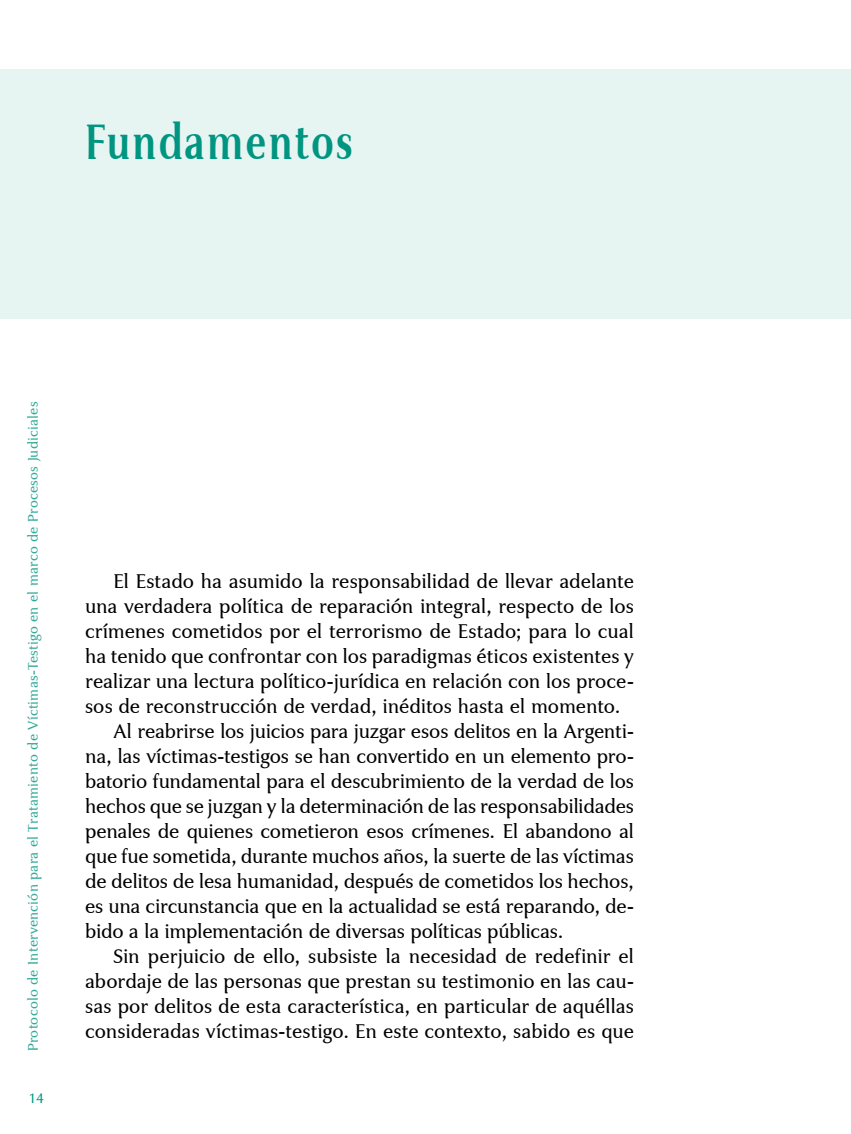
<style>
.page{position:relative;width:851px;height:1134px;background:#fff}
.page>*{position:absolute;margin:0;border:0;box-sizing:border-box;transform-origin:0 0}
.t1{font:50px "Jaguar JC Bold";letter-spacing:.05em;color:#009580;scale:.75 1}
.t2{font:20px "Jaguar JC Book";letter-spacing:-.005em;color:#000}
.t3{font:14px "Jaguar JC Book";letter-spacing:.02em;color:#3a9}
.t4{font:14px "Jaguar JC Book";color:#009580}
</style>
<div class="page">
<div style="left:0;top:70px;width:850px;height:249px;background:#e6f4f2"></div>
<h1 class="t1" style="left:85px;top:113px;width:358px">Fundamentos</h1>
<p class="t3" style="left:25px;top:1051px;width:651px;rotate:-90deg">Protocolo de Intervención para el Tratamiento de Víctimas-Testigo en el marco de Procesos Judiciales</p>
<p class="t4" style="left:28px;top:1090px;width:17px">14</p>
<p class="t2" style="left:113px;top:569px;width:522px">El Estado ha asumido la responsabilidad de llevar adelante</p>
<p class="t2" style="left:85px;top:594px;width:550px">una verdadera política de reparación integral, respecto de los</p>
<p class="t2" style="left:85px;top:619px;width:550px">crímenes cometidos por el terrorismo de Estado; para lo cual</p>
<p class="t2" style="left:85px;top:644px;width:550px">ha tenido que confrontar con los paradigmas éticos existentes y</p>
<p class="t2" style="left:85px;top:669px;width:550px">realizar una lectura político-jurídica en relación con los proce-</p>
<p class="t2" style="left:85px;top:694px;width:537px">sos de reconstrucción de verdad, inéditos hasta el momento.</p>
<p class="t2" style="left:113px;top:719px;width:522px">Al reabrirse los juicios para juzgar esos delitos en la Argenti-</p>
<p class="t2" style="left:85px;top:744px;width:550px">na, las víctimas-testigos se han convertido en un elemento pro-</p>
<p class="t2" style="left:85px;top:769px;width:550px">batorio fundamental para el descubrimiento de la verdad de los</p>
<p class="t2" style="left:85px;top:794px;width:550px">hechos que se juzgan y la determinación de las responsabilidades</p>
<p class="t2" style="left:85px;top:819px;width:550px">penales de quienes cometieron esos crímenes. El abandono al</p>
<p class="t2" style="left:85px;top:844px;width:550px">que fue sometida, durante muchos años, la suerte de las víctimas</p>
<p class="t2" style="left:85px;top:869px;width:550px">de delitos de lesa humanidad, después de cometidos los hechos,</p>
<p class="t2" style="left:85px;top:894px;width:550px">es una circunstancia que en la actualidad se está reparando, de-</p>
<p class="t2" style="left:85px;top:919px;width:480px">bido a la implementación de diversas políticas públicas.</p>
<p class="t2" style="left:113px;top:944px;width:522px">Sin perjuicio de ello, subsiste la necesidad de redefinir el</p>
<p class="t2" style="left:85px;top:969px;width:550px">abordaje de las personas que prestan su testimonio en las cau-</p>
<p class="t2" style="left:85px;top:994px;width:550px">sas por delitos de esta característica, en particular de aquéllas</p>
<p class="t2" style="left:85px;top:1019px;width:550px">consideradas víctimas-testigo. En este contexto, sabido es que</p>
</div>
